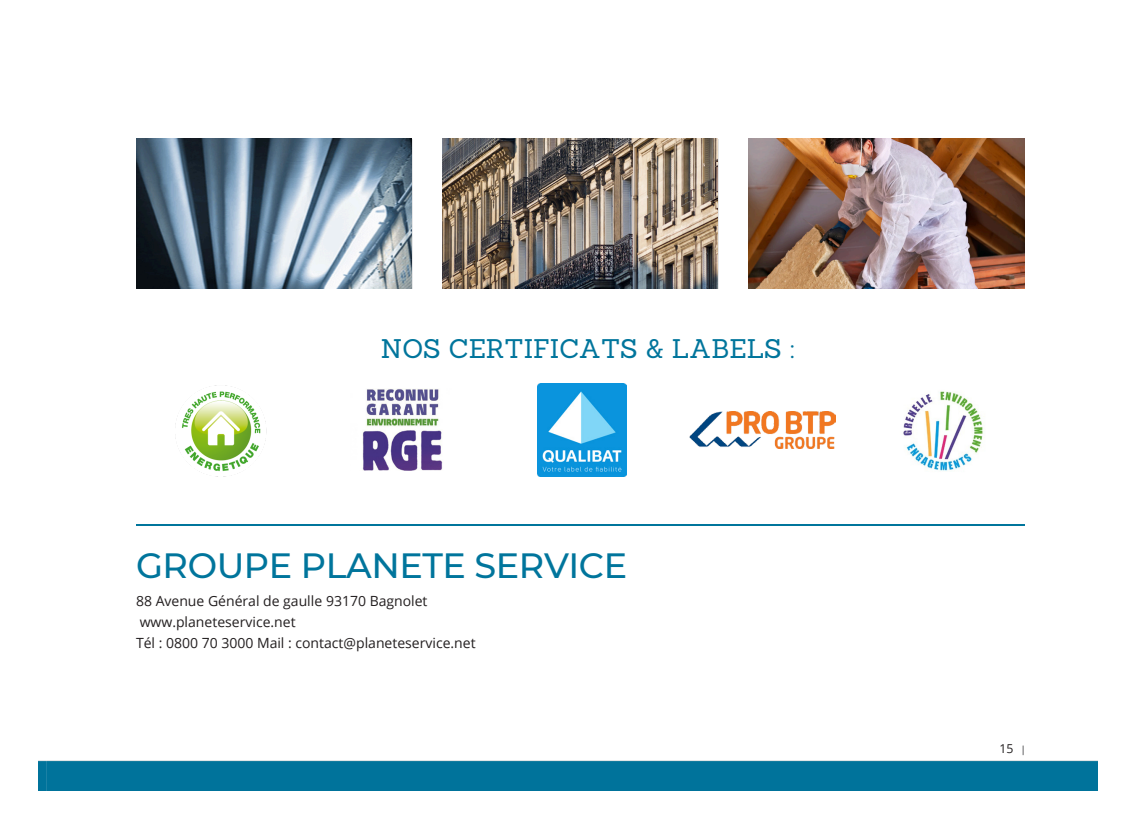
<style>
.page{position:relative;width:1136px;height:829px;background:#fff}
.page>*{position:absolute;margin:0;border:0;box-sizing:border-box;transform-origin:0 0}
.t1{font:500 35px "Montserrat";letter-spacing:-.01em;color:#00759c}
.t2{font:26.25px "Sanchez";color:#00759c}
.t3{font:14px "Open Sans";color:#231f20}
.t4{font:12.25px "Open Sans";color:#231f20}
</style>
<div class="page">
<img style="left:39px;top:138px;width:1057px;height:652px">
<p class="t2" style="left:381px;top:331px;width:415px">NOS CERTIFICATS &amp; LABELS :</p>
<p class="t1" style="left:136px;top:544px;width:492px">GROUPE PLANETE SERVICE</p>
<p class="t3" style="left:136px;top:591px;width:293px">88 Avenue Général de gaulle 93170 Bagnolet</p>
<p class="t3" style="left:140px;top:612px;width:157px">www.planeteservice.net</p>
<p class="t3" style="left:136px;top:633px;width:341px">Tél : 0800 70 3000 Mail : contact@planeteservice.net</p>
<p class="t4" style="left:999px;top:739px;width:15px">15</p>
</div>
